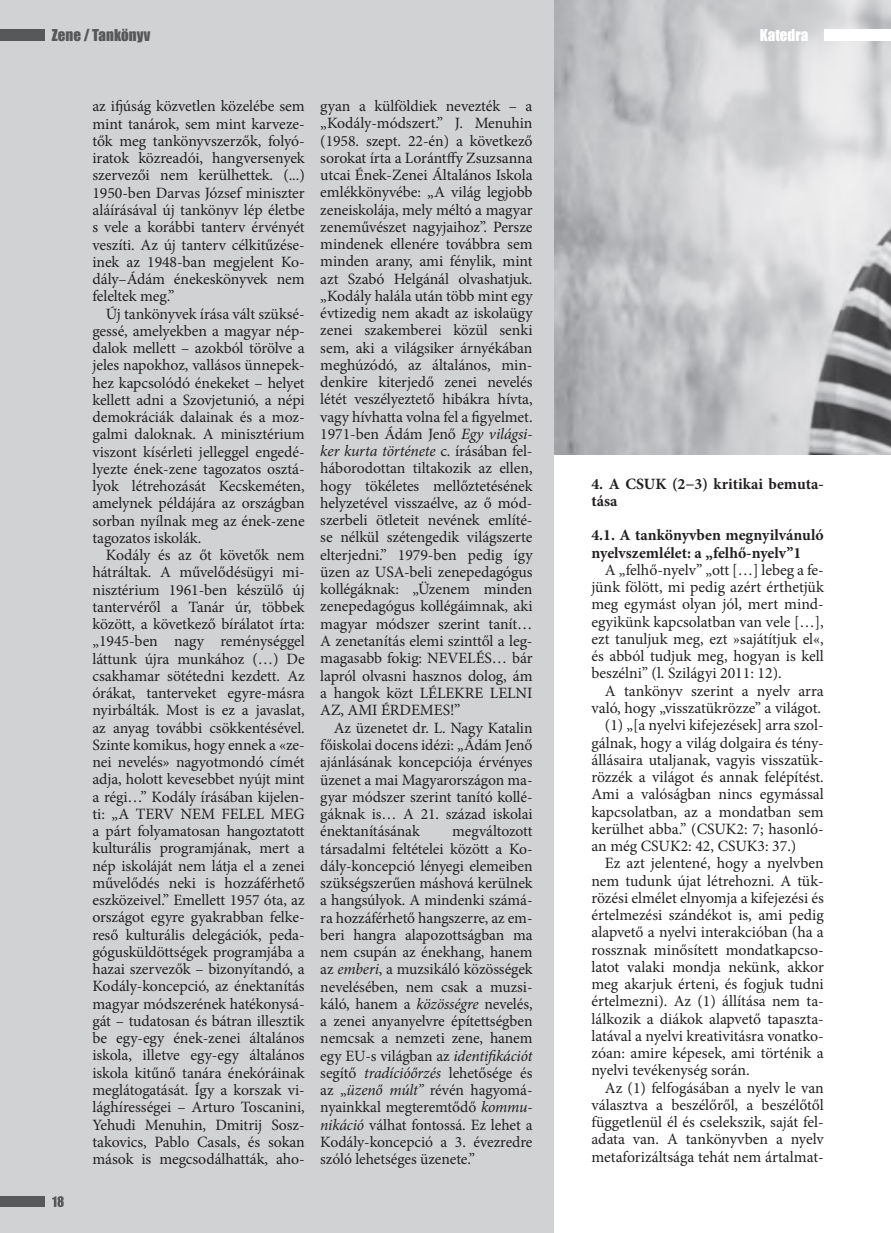
<style>
.page{position:relative;width:891px;height:1233px;background:#fff}
.page>*{position:absolute;margin:0;border:0;box-sizing:border-box;transform-origin:0 0}
.t1{font:15.75px/17.2px "Minion Pro";letter-spacing:-.005em;color:#231f20;text-align:justify}
.t2{font:700 15.75px/17.2px "Minion Pro";color:#231f20}
.t3{font:15px "Impact";color:#57585a}
.t4{font:15px "Impact";color:#fff}
.s1{font-style:italic}
</style>
<div class="page">
<img style="left:554px;top:0;width:337px;height:454px">
<div style="left:0;top:0;width:554px;height:1232px;background:#d1d2d4"></div>
<div style="left:824px;top:29px;width:67px;height:12px;background:#fff"></div>
<svg style="left:52px;top:1196px;width:12px;height:10px"></svg>
<div style="left:0;top:29px;width:45px;height:12px;background:#57585a"></div>
<div style="left:0;top:1196px;width:45px;height:10px;background:#57585a"></div>
<p class="t3" style="left:52px;top:24px;width:100px">Zene / Tankönyv</p>
<p class="t4" style="left:760px;top:24px;width:50px">Katedra</p>
<p class="t1" style="left:92px;top:98px;width:214px">az ifjúság közvetlen közelébe sem mint tanárok, sem mint karveze&shy;tők meg tankönyvszerzők, folyó&shy;iratok közreadói, hangversenyek szervezői nem kerülhettek. (...)<br>1950-ben Darvas József miniszter aláírásával új tankönyv lép életbe s vele a korábbi tanterv érvényét veszíti. Az új tanterv célkitűzése&shy;inek az 1948-ban megjelent Ko&shy;dály–Ádám énekeskönyvek nem feleltek meg.”</p>
<p class="t1" style="left:92px;top:305px;width:214px;text-indent:13px">Új tankönyvek írása vált szüksé&shy;gessé, amelyekben a magyar nép&shy;dalok mellett – azokból törölve a jeles napokhoz, vallásos ünnepek&shy;hez kapcsolódó énekeket – helyet kellett adni a Szovjetunió, a népi demokráciák dalainak és a moz&shy;galmi daloknak. A minisztérium viszont kísérleti jelleggel engedé&shy;lyezte ének-zene tagozatos osztá&shy;lyok létrehozását Kecskeméten, amelynek példájára az országban sorban nyílnak meg az ének-zene tagozatos iskolák.</p>
<p class="t1" style="left:92px;top:546px;width:214px;text-indent:13px">Kodály és az őt követők nem hátráltak. A művelődésügyi mi&shy;nisztérium 1961-ben készülő új tantervéről a Tanár úr, többek között, a következő bírálatot írta: „1945-ben nagy reménységgel láttunk újra munkához (…) De csakhamar sötétedni kezdett. Az órákat, tanterveket egyre-másra nyirbálták. Most is ez a javaslat, az anyag további csökkentésével.<br>Szinte komikus, hogy ennek a «ze&shy;nei nevelés» nagyotmondó címét adja, holott kevesebbet nyújt mint a régi…” Kodály írásában kijelen&shy;ti: „A TERV NEM FELEL MEG a párt folyamatosan hangoztatott kulturális programjának, mert a nép iskoláját nem látja el a zenei művelődés neki is hozzáférhető eszközeivel.” Emellett 1957 óta, az országot egyre gyakrabban felke&shy;reső kulturális delegációk, peda&shy;gógusküldöttségek programjába a hazai szervezők – bizonyítandó, a Kodály-koncepció, az énektanítás magyar módszerének hatékonysá&shy;gát – tudatosan és bátran illesztik be egy-egy ének-zenei általános iskola, illetve egy-egy általános iskola kitűnő tanára énekóráinak meglátogatását. Így a korszak vi&shy;lághírességei – Arturo Toscanini, Yehudi Menuhin, Dmitrij Sosz&shy;takovics, Pablo Casals, és sokan mások is megcsodálhatták, aho-</p>
<p class="t1" style="left:320px;top:97px;width:214px">gyan a külföldiek nevezték – a „Kodály-módszert.” J. Menuhin (1958. szept. 22-én) a következő sorokat írta a Lorántffy Zsuzsanna utcai Ének-Zenei Általános Iskola emlékkönyvébe: „A világ legjobb zeneiskolája, mely méltó a magyar zeneművészet nagyjaihoz”. Persze mindenek ellenére továbbra sem minden arany, ami fénylik, mint azt Szabó Helgánál olvashatjuk. „Kodály halála után több mint egy évtizedig nem akadt az iskolaügy zenei szakemberei közül senki sem, aki a világsiker árnyékában meghúzódó, az általános, min&shy;denkire kiterjedő zenei nevelés létét veszélyeztető hibákra hívta, vagy hívhatta volna fel a figyelmet.<br>1971-ben Ádám Jenő <span class="s1">Egy világsi&shy;ker kurta története</span> c. írásában fel&shy;háborodottan tiltakozik az ellen, hogy tökéletes mellőztetésének helyzetével visszaélve, az ő mód&shy;szerbeli ötleteit nevének említé&shy;se nélkül szétengedik világszerte elterjedni.” 1979-ben pedig így üzen az USA-beli zenepedagógus kollégáknak: „Üzenem minden zenepedagógus kollégáimnak, aki magyar módszer szerint tanít… A zenetanítás elemi szinttől a leg&shy;magasabb fokig: NEVELÉS… bár lapról olvasni hasznos dolog, ám a hangok közt LÉLEKRE LELNI AZ, AMI ÉRDEMES!”</p>
<p class="t1" style="left:320px;top:719px;width:214px;text-indent:14px">Az üzenetet dr. L. Nagy Katalin főiskolai docens idézi: „Ádám Jenő ajánlásának koncepciója érvényes üzenet a mai Magyarországon ma&shy;gyar módszer szerint tanító kollé&shy;gáknak is… A 21. század iskolai énektanításának</p>
<p class="t1" style="left:320px;top:822px;width:214px;text-indent:132px">megváltozott társadalmi feltételei között a Ko&shy;dály-koncepció lényegi elemeiben szükségszerűen máshová kerülnek a hangsúlyok. A mindenki számá&shy;ra hozzáférhető hangszerre, az em&shy;beri hangra alapozottságban ma nem csupán az énekhang, hanem az <span class="s1">emberi</span>, a muzsikáló közösségek nevelésében, nem csak a muzsi&shy;káló, hanem a <span class="s1">közösségre</span> nevelés, a zenei anyanyelvre építettségben nemcsak a nemzeti zene, hanem egy EU-s világban az <span class="s1">identifikációt </span>segítő <span class="s1">tradícióőrzés</span> lehetősége és az „<span class="s1">üzenő múlt”</span> révén hagyomá&shy;nyainkkal megteremtődő <span class="s1">kommu&shy;nikáció</span> válhat fontossá. Ez lehet a Kodály-koncepció a 3. évezredre szóló lehetséges üzenete.”</p>
<p class="t2" style="left:591px;top:475px;width:234px">4. A CSUK (2−3) kritikai bemuta&shy;tása</p>
<p class="t2" style="left:591px;top:526px;width:234px">4.1. A tankönyvben megnyilvánuló nyelvszemlélet: a „felhő-nyelv”1</p>
<p class="t1" style="left:591px;top:561px;width:234px;text-indent:13px">A „felhő-nyelv” „ott […] lebeg a fe&shy;jünk fölött, mi pedig azért érthetjük meg egymást olyan jól, mert mind&shy;egyikünk kapcsolatban van vele […], ezt tanuljuk meg, ezt »sajátítjuk el«, és abból tudjuk meg, hogyan is kell beszélni” (l. Szilágyi 2011: 12).</p>
<p class="t1" style="left:605px;top:682px;width:220px">A tankönyv szerint a nyelv arra</p>
<p class="t1" style="left:591px;top:699px;width:231px">való, hogy „visszatükrözze” a világot.</p>
<p class="t1" style="left:605px;top:716px;width:220px">(1) „[a nyelvi kifejezések] arra szol-</p>
<p class="t1" style="left:591px;top:734px;width:234px">gálnak, hogy a világ dolgaira és tény-</p>
<p class="t1" style="left:591px;top:751px;width:234px">állásaira utaljanak, vagyis visszatük-</p>
<p class="t1" style="left:591px;top:768px;width:234px">rözzék a világot és annak felépítést.</p>
<p class="t1" style="left:591px;top:785px;width:234px">Ami a valóságban nincs egymással</p>
<p class="t1" style="left:591px;top:803px;width:234px">kapcsolatban, az a mondatban sem</p>
<p class="t1" style="left:591px;top:820px;width:234px">kerülhet abba.” (CSUK2: 7; hasonló-</p>
<p class="t1" style="left:591px;top:837px;width:207px">an még CSUK2: 42, CSUK3: 37.)</p>
<p class="t1" style="left:605px;top:854px;width:220px">Ez azt jelentené, hogy a nyelvben</p>
<p class="t1" style="left:591px;top:872px;width:234px">nem tudunk újat létrehozni. A tük-</p>
<p class="t1" style="left:591px;top:889px;width:234px">rözési elmélet elnyomja a kifejezési és</p>
<p class="t1" style="left:591px;top:906px;width:234px">értelmezési szándékot is, ami pedig</p>
<p class="t1" style="left:591px;top:923px;width:234px">alapvető a nyelvi interakcióban (ha a</p>
<p class="t1" style="left:591px;top:940px;width:234px">rossznak minősített mondatkapcso-</p>
<p class="t1" style="left:591px;top:958px;width:234px">latot valaki mondja nekünk, akkor</p>
<p class="t1" style="left:591px;top:975px;width:234px">meg akarjuk érteni, és fogjuk tudni</p>
<p class="t1" style="left:591px;top:992px;width:234px">értelmezni). Az (1) állítása nem ta-</p>
<p class="t1" style="left:591px;top:1009px;width:234px">lálkozik a diákok alapvető tapaszta-</p>
<p class="t1" style="left:591px;top:1027px;width:234px">latával a nyelvi kreativitásra vonatko-</p>
<p class="t1" style="left:591px;top:1044px;width:234px">zóan: amire képesek, ami történik a</p>
<p class="t1" style="left:591px;top:1061px;width:160px">nyelvi tevékenység során.</p>
<p class="t1" style="left:605px;top:1078px;width:220px">Az (1) felfogásában a nyelv le van</p>
<p class="t1" style="left:591px;top:1096px;width:234px">választva a beszélőről, a beszélőtől</p>
<p class="t1" style="left:591px;top:1113px;width:234px">függetlenül él és cselekszik, saját fel-</p>
<p class="t1" style="left:591px;top:1130px;width:234px">adata van. A tankönyvben a nyelv</p>
<p class="t1" style="left:591px;top:1147px;width:234px">metaforizáltsága tehát nem ártalmat-</p>
</div>
